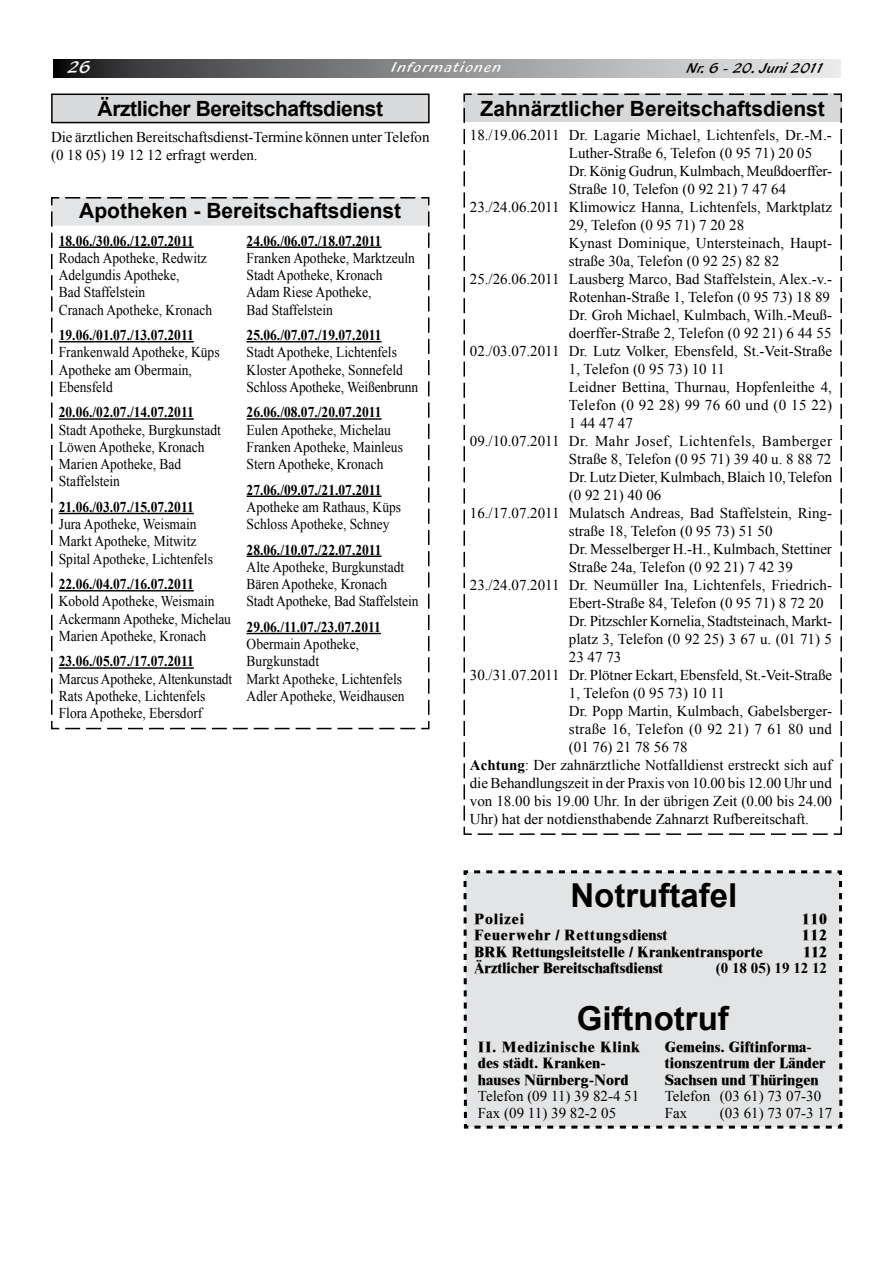
<style>
.page{position:relative;width:893px;height:1263px;background:#fff}
.page>*{position:absolute;margin:0;border:0;box-sizing:border-box;transform-origin:0 0}
.t1{font:700 33px "Arial";color:#000}
.t2{font:700 21px "Arial";color:#000}
.t3{font:700 21px "Arial";letter-spacing:-.02em;color:#000}
.t4{font:18px "Blacklight D";color:#fff}
.t5{font:15px/16.5px "Times New Roman";color:#000}
.t6{font:15px/17.2px "Times New Roman";color:#000;scale:.9 1}
.t7{font:700 15px "Times New Roman";color:#000;scale:.9 1}
.t8{font:800 15px/16.5px "Times New Roman";color:#000}
.t9{font:15px "Times New Roman";letter-spacing:.02em;color:#000}
.t10{font:15px "Times New Roman";letter-spacing:.03em;color:#000}
.t11{font:800 15px "Times New Roman";letter-spacing:.05em;color:#000}
.t12{font:15px "Blacklight D";color:#000}
.t13{font:700 15px "Times New Roman";color:#000}
.t14{font:15px "Blacklight D";letter-spacing:.1em;color:#fff}
.s1{font-weight:700}
</style>
<div class="page">
<svg style="left:53px;top:59px;width:788px;height:18px;background:#8c8c8e"></svg>
<div style="left:463px;top:870px;width:380px;height:259px;background:#e3e4e5"></div>
<div style="left:52px;top:94px;width:377px;height:29px;background:#d9dadb"></div>
<div style="left:51px;top:94px;width:379px;height:29px;border:2px solid #000"></div>
<svg style="left:51px;top:197px;width:379px;height:533px"></svg>
<hr style="left:59px;top:246px;width:135px;height:2px;background:#000">
<hr style="left:59px;top:341px;width:135px;height:1px;background:#000">
<hr style="left:59px;top:418px;width:135px;height:2px;background:#000">
<hr style="left:59px;top:513px;width:135px;height:1px;background:#000">
<hr style="left:59px;top:590px;width:135px;height:1px;background:#000">
<hr style="left:59px;top:667px;width:135px;height:2px;background:#000">
<hr style="left:247px;top:246px;width:135px;height:2px;background:#000">
<hr style="left:247px;top:341px;width:135px;height:1px;background:#000">
<hr style="left:247px;top:418px;width:135px;height:2px;background:#000">
<hr style="left:247px;top:495px;width:135px;height:2px;background:#000">
<hr style="left:247px;top:555px;width:135px;height:2px;background:#000">
<hr style="left:247px;top:633px;width:134px;height:1px;background:#000">
<svg style="left:463px;top:93px;width:379px;height:742px"></svg>
<p class="t4" style="left:68px;top:56px;width:25px">26</p>
<p class="t12" style="left:687px;top:59px;width:139px">Nr. 6 - 20. Juni 2011</p>
<p class="t14" style="left:392px;top:58px;width:111px">Informationen</p>
<h2 class="t3" style="left:98px;top:95px;width:287px">Ärztlicher Bereitschaftsdienst</h2>
<p class="t5" style="left:51px;top:127px;width:380px;line-height:18px">Die ärztlichen Bereitschaftsdienst-Termine können unter Telefon (0 18 05) 19 12 12 erfragt werden.</p>
<h2 class="t2" style="left:79px;top:197px;width:324px">Apotheken - Bereitschaftsdienst</h2>
<p class="t7" style="left:59px;top:230px;width:151px">18.06./30.06./12.07.2011</p>
<p class="t6" style="left:59px;top:249px;width:172px">Rodach Apotheke, Redwitz<br>Adelgundis Apotheke,<br>Bad Staffelstein<br>Cranach Apotheke, Kronach</p>
<p class="t7" style="left:59px;top:325px;width:151px">19.06./01.07./13.07.2011</p>
<p class="t6" style="left:59px;top:343px;width:180px">Frankenwald Apotheke, Küps<br>Apotheke am Obermain,<br>Ebensfeld</p>
<p class="t7" style="left:59px;top:402px;width:151px">20.06./02.07./14.07.2011</p>
<p class="t6" style="left:59px;top:421px;width:182px">Stadt Apotheke, Burgkunstadt<br>Löwen Apotheke, Kronach<br>Marien Apotheke, Bad<br>Staffelstein</p>
<p class="t7" style="left:59px;top:496px;width:151px">21.06./03.07./15.07.2011</p>
<p class="t6" style="left:59px;top:515px;width:173px">Jura Apotheke, Weismain<br>Markt Apotheke, Mitwitz<br>Spital Apotheke, Lichtenfels</p>
<p class="t7" style="left:59px;top:574px;width:151px">22.06./04.07./16.07.2011</p>
<p class="t6" style="left:59px;top:592px;width:193px">Kobold Apotheke, Weismain<br>Ackermann Apotheke, Michelau<br>Marien Apotheke, Kronach</p>
<p class="t7" style="left:59px;top:651px;width:151px">23.06./05.07./17.07.2011</p>
<p class="t6" style="left:59px;top:670px;width:194px">Marcus Apotheke, Altenkunstadt<br>Rats Apotheke, Lichtenfels<br>Flora Apotheke, Ebersdorf</p>
<p class="t7" style="left:247px;top:230px;width:151px">24.06./06.07./18.07.2011</p>
<p class="t6" style="left:247px;top:249px;width:189px">Franken Apotheke, Marktzeuln<br>Stadt Apotheke, Kronach<br>Adam Riese Apotheke,<br>Bad Staffelstein</p>
<p class="t7" style="left:247px;top:325px;width:151px">25.06./07.07./19.07.2011</p>
<p class="t6" style="left:247px;top:343px;width:192px">Stadt Apotheke, Lichtenfels<br>Kloster Apotheke, Sonnefeld<br>Schloss Apotheke, Weißenbrunn</p>
<p class="t7" style="left:247px;top:402px;width:151px">26.06./08.07./20.07.2011</p>
<p class="t6" style="left:247px;top:421px;width:175px">Eulen Apotheke, Michelau<br>Franken Apotheke, Mainleus<br>Stern Apotheke, Kronach</p>
<p class="t7" style="left:247px;top:479px;width:151px">27.06./09.07./21.07.2011</p>
<p class="t6" style="left:247px;top:498px;width:173px">Apotheke am Rathaus, Küps<br>Schloss Apotheke, Schney</p>
<p class="t7" style="left:247px;top:539px;width:151px">28.06./10.07./22.07.2011</p>
<p class="t6" style="left:247px;top:558px;width:192px">Alte Apotheke, Burgkunstadt<br>Bären Apotheke, Kronach<br>Stadt Apotheke, Bad Staffelstein</p>
<p class="t7" style="left:247px;top:616px;width:151px">29.06./11.07./23.07.2011</p>
<p class="t6" style="left:247px;top:635px;width:177px">Obermain Apotheke,<br>Burgkunstadt<br>Markt Apotheke, Lichtenfels<br>Adler Apotheke, Weidhausen</p>
<h2 class="t2" style="left:481px;top:94px;width:346px">Zahnärztlicher Bereitschaftsdienst</h2>
<p class="t5" style="left:470px;top:127px;width:364px">18./19.06.2011 Dr. Lagarie Michael, Lichtenfels, Dr.-M.-</p>
<p class="t5" style="left:569px;top:145px;width:245px">Luther-Straße 6, Telefon (0 95 71) 20 05</p>
<p class="t5" style="left:569px;top:163px;width:265px">Dr. König Gudrun, Kulmbach, Meußdoerffer-</p>
<p class="t5" style="left:569px;top:181px;width:219px">Straße 10, Telefon (0 92 21) 7 47 64</p>
<p class="t5" style="left:470px;top:199px;width:364px">23./24.06.2011 Klimowicz Hanna, Lichtenfels, Marktplatz</p>
<p class="t5" style="left:569px;top:217px;width:177px">29, Telefon (0 95 71) 7 20 28</p>
<p class="t5" style="left:569px;top:235px;width:265px">Kynast Dominique, Untersteinach, Haupt-</p>
<p class="t5" style="left:569px;top:253px;width:212px">straße 30a, Telefon (0 92 25) 82 82</p>
<p class="t5" style="left:470px;top:271px;width:364px">25./26.06.2011 Lausberg Marco, Bad Staffelstein, Alex.-v.-</p>
<p class="t5" style="left:569px;top:289px;width:263px">Rotenhan-Straße 1, Telefon (0 95 73) 18 89</p>
<p class="t5" style="left:569px;top:307px;width:265px">Dr. Groh Michael, Kulmbach, Wilh.-Meuß-</p>
<p class="t5" style="left:569px;top:325px;width:264px">doerffer-Straße 2, Telefon (0 92 21) 6 44 55</p>
<p class="t5" style="left:470px;top:343px;width:364px">02./03.07.2011 Dr. Lutz Volker, Ebensfeld, St.-Veit-Straße</p>
<p class="t5" style="left:569px;top:361px;width:157px">1, Telefon (0 95 73) 10 11</p>
<p class="t5" style="left:569px;top:379px;width:265px">Leidner Bettina, Thurnau, Hopfenleithe 4,</p>
<p class="t9" style="left:569px;top:395px;width:265px">Telefon (0 92 28) 99 76 60 und (0 15 22)</p>
<p class="t5" style="left:569px;top:415px;width:66px">1 44 47 47</p>
<p class="t10" style="left:470px;top:431px;width:364px">09./10.07.2011 Dr. Mahr Josef, Lichtenfels, Bamberger</p>
<p class="t5" style="left:569px;top:451px;width:264px">Straße 8, Telefon (0 95 71) 39 40 u. 8 88 72</p>
<p class="t5" style="left:569px;top:469px;width:265px">Dr. Lutz Dieter, Kulmbach, Blaich 10, Telefon</p>
<p class="t5" style="left:569px;top:487px;width:94px">(0 92 21) 40 06</p>
<p class="t5" style="left:470px;top:505px;width:364px">16./17.07.2011 Mulatsch Andreas, Bad Staffelstein, Ring-</p>
<p class="t5" style="left:569px;top:523px;width:205px">straße 18, Telefon (0 95 73) 51 50</p>
<p class="t5" style="left:569px;top:541px;width:265px">Dr. Messelberger H.-H., Kulmbach, Stettiner</p>
<p class="t5" style="left:569px;top:559px;width:226px">Straße 24a, Telefon (0 92 21) 7 42 39</p>
<p class="t5" style="left:470px;top:577px;width:364px">23./24.07.2011 Dr. Neumüller Ina, Lichtenfels, Friedrich-</p>
<p class="t5" style="left:569px;top:595px;width:256px">Ebert-Straße 84, Telefon (0 95 71) 8 72 20</p>
<p class="t5" style="left:569px;top:613px;width:265px">Dr. Pitzschler Kornelia, Stadtsteinach, Markt-</p>
<p class="t5" style="left:569px;top:631px;width:265px">platz 3, Telefon (0 92 25) 3 67 u. (01 71) 5</p>
<p class="t5" style="left:569px;top:649px;width:54px">23 47 73</p>
<p class="t5" style="left:470px;top:667px;width:364px">30./31.07.2011 Dr. Plötner Eckart, Ebensfeld, St.-Veit-Straße</p>
<p class="t5" style="left:569px;top:685px;width:157px">1, Telefon (0 95 73) 10 11</p>
<p class="t5" style="left:569px;top:703px;width:265px">Dr. Popp Martin, Kulmbach, Gabelsberger-</p>
<p class="t9" style="left:569px;top:719px;width:265px">straße 16, Telefon (0 92 21) 7 61 80 und</p>
<p class="t5" style="left:569px;top:739px;width:120px">(01 76) 21 78 56 78</p>
<p class="t5" style="left:470px;top:757px;width:364px"><span class="s1">Achtung</span>: Der zahnärztliche Notfalldienst erstreckt sich auf</p>
<p class="t5" style="left:470px;top:775px;width:363px">die Behandlungszeit in der Praxis von 10.00 bis 12.00 Uhr und</p>
<p class="t5" style="left:470px;top:793px;width:364px">von 18.00 bis 19.00 Uhr. In der übrigen Zeit (0.00 bis 24.00</p>
<p class="t5" style="left:470px;top:811px;width:341px">Uhr) hat der notdiensthabende Zahnarzt Rufbereitschaft.</p>
<h1 class="t1" style="left:570px;top:874px;width:168px">Notruftafel</h1>
<p class="t11" style="left:474px;top:910px;width:51px">Polizei</p>
<p class="t8" style="left:802px;top:910px;width:27px">110</p>
<p class="t11" style="left:474px;top:926px;width:195px">Feuerwehr / Rettungsdienst</p>
<p class="t8" style="left:802px;top:927px;width:27px">112</p>
<p class="t8" style="left:474px;top:943px;width:291px">BRK Rettungsleitstelle / Krankentransporte</p>
<p class="t8" style="left:803px;top:943px;width:25px">112</p>
<p class="t8" style="left:474px;top:960px;width:191px">Ärztlicher Bereitschaftsdienst</p>
<p class="t13" style="left:716px;top:958px;width:113px">(0 18 05) 19 12 12</p>
<h1 class="t1" style="left:577px;top:997px;width:154px">Giftnotruf</h1>
<p class="t8" style="left:478px;top:1038px;width:164px">II. Medizinische Klink des städt. Kranken&shy;hauses Nürnberg-Nord</p>
<p class="t5" style="left:478px;top:1088px;width:163px">Telefon (09 11) 39 82-4 51<br>Fax (09 11) 39 82-2 05</p>
<p class="t8" style="left:665px;top:1038px;width:163px">Gemeins. Giftinforma&shy;tionszentrum der Länder<br>Sachsen und Thüringen</p>
<p class="t5" style="left:665px;top:1088px;width:158px">Telefon (03 61) 73 07-30<br>Fax</p>
<p class="t5" style="left:720px;top:1104px;width:114px">(03 61) 73 07-3 17</p>
</div>
